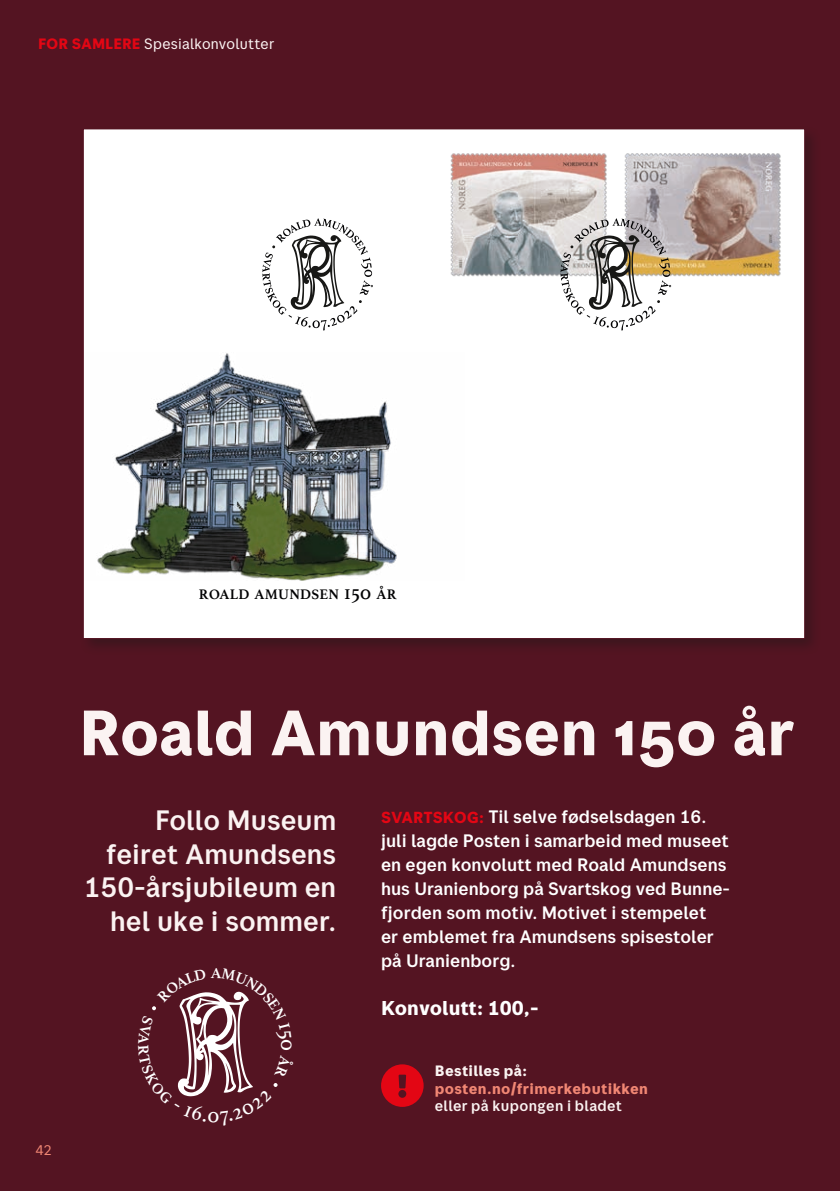
<style>
.page{position:relative;width:840px;height:1191px;background:#fff}
.page>*{position:absolute;margin:0;border:0;box-sizing:border-box;transform-origin:0 0}
.Overskrift__2_hvit{font:700 63.8px "Posten Sans";color:#fbf3f2}
.Ingress_1_hvit{font:500 28px/33.6px "Posten Sans";color:#fbf3f2;text-align:right}
.Pris_hvit{font:700 20px "Posten Sans";color:#fff}
.Brødtekst_Posten_TAG{font:500 18px/24px "Posten Sans";color:#fff}
.kapitteltittel_hvit{font:15px "Posten Sans";letter-spacing:.015em;color:#fbf3f2}
.Info_tekst{font:700 15px "Posten Sans";letter-spacing:.02em;color:#f18774}
.Link_undertekst{font:500 15px "Posten Sans";letter-spacing:.02em;color:#fbf3f2}
.Link_overskrift{font:700 15px "Posten Sans";letter-spacing:.02em;color:#fbf3f2}
.t1{font:700 14.6px "Athelas";letter-spacing:.02em;color:#020203}
.t2{font:14px "Posten Sans";color:#f18774}
.s1{font-weight:700;color:#e30614}
.s2{font-weight:400;font-size:20.8px}
.s3{font-weight:700;font-size:16px;color:#e30614}
</style>
<div class="page">
<div style="left:0;top:0;width:839px;height:1191px;background:#541422"></div>
<svg style="left:381px;top:1064px;width:42px;height:42px"></svg>
<div style="left:80px;top:125px;width:741px;height:530px;background:#181816;opacity:.4"></div>
<div style="left:83px;top:129px;width:721px;height:509px;background:#fff"></div>
<img style="left:97px;top:353px;width:300px;height:228px">
<img style="left:450px;top:153px;width:331px;height:124px">
<svg style="left:262px;top:218px;width:111px;height:112px"></svg>
<svg style="left:560px;top:218px;width:110px;height:112px"></svg>
<svg style="left:152px;top:991px;width:126px;height:106px"></svg>
<p class="kapitteltittel_hvit" style="left:38px;top:34px;width:238px"><span class="s1">FOR SAMLERE</span> Spesialkonvolutter</p>
<p class="t1" style="left:199px;top:582px;width:199px">ROALD AMUNDSEN <span class="s2">150</span> ÅR</p>
<p class="Overskrift__2_hvit" style="left:79px;top:694px;width:717px">Roald Amundsen 150 år</p>
<p class="Ingress_1_hvit" style="left:84px;top:803px;width:254px">Follo Museum feiret Amundsens<br>150-årsjubileum en hel uke i sommer.</p>
<p class="t2" style="left:36px;top:1142px;width:18px">42</p>
<p class="Brødtekst_Posten_TAG" style="left:381px;top:805px;width:350px"><span class="s3">SVARTSKOG:</span> Til selve fødselsdagen 16. juli lagde Posten i samarbeid med museet en egen konvolutt med Roald Amundsens hus Uranienborg på Svartskog ved Bunne&shy;fjorden som motiv. Motivet i stempelet<br>er emblemet fra Amundsens spisestoler på Uranienborg.</p>
<p class="Pris_hvit" style="left:381px;top:995px;width:159px">Konvolutt: 100,-</p>
<p class="Link_overskrift" style="left:434px;top:1061px;width:94px">Bestilles på:</p>
<p class="Info_tekst" style="left:434px;top:1079px;width:215px">posten.no/frimerkebutikken</p>
<p class="Link_undertekst" style="left:434px;top:1096px;width:189px">eller på kupongen i bladet</p>
</div>
